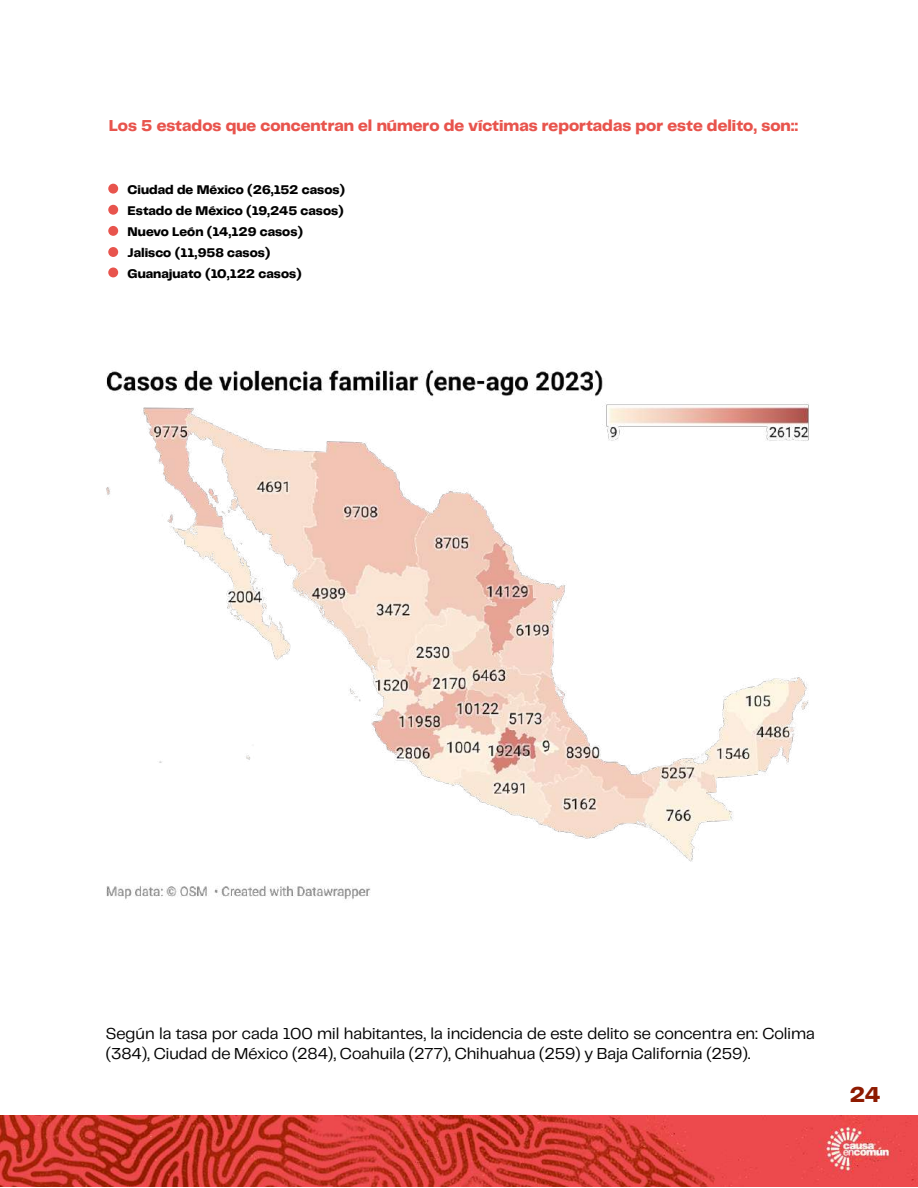
<style>
.page{position:relative;width:918px;height:1188px;background:#fff}
.page>*{position:absolute;margin:0;border:0;box-sizing:border-box;transform-origin:0 0}
.t1{font:800 22.5px "PP Telegraf";color:#8e1a00}
.t2{font:16.5px/19.8px "PP Telegraf";color:#000}
.t3{font:800 16.5px "PP Telegraf";color:#e8544d}
.t4{font:800 13.05px/21px "PP Telegraf";color:#000}
</style>
<div class="page">
<div style="left:108px;top:184px;width:10px;height:10px;background:#e8544d;border-radius:50%"></div>
<div style="left:108px;top:205px;width:10px;height:10px;background:#e8544d;border-radius:50%"></div>
<div style="left:108px;top:226px;width:10px;height:10px;background:#e8544d;border-radius:50%"></div>
<div style="left:108px;top:247px;width:10px;height:10px;background:#e8544d;border-radius:50%"></div>
<div style="left:108px;top:268px;width:10px;height:9px;background:#e8544d;border-radius:50%"></div>
<img style="left:1px;top:1116px;width:917px;height:71px">
<img style="left:106px;top:367px;width:703px;height:533px">
<p class="t3" style="left:109px;top:114px;width:691px">Los 5 estados que concentran el número de víctimas reportadas por este delito, son::</p>
<p class="t4" style="left:128px;top:179px;width:219px">Ciudad de México (26,152 casos)<br>Estado de México (19,245 casos)<br>Nuevo León (14,129 casos)<br>Jalisco (11,958 casos)<br>Guanajuato (10,122 casos)</p>
<p class="t2" style="left:106px;top:1023px;width:710px">Según la tasa por cada 100 mil habitantes, la incidencia de este delito se concentra en: Colima (384), Ciudad de México (284), Coahuila (277), Chihuahua (259) y Baja California (259).</p>
<h1 class="t1" style="left:849px;top:1079px;width:33px">24</h1>
</div>
